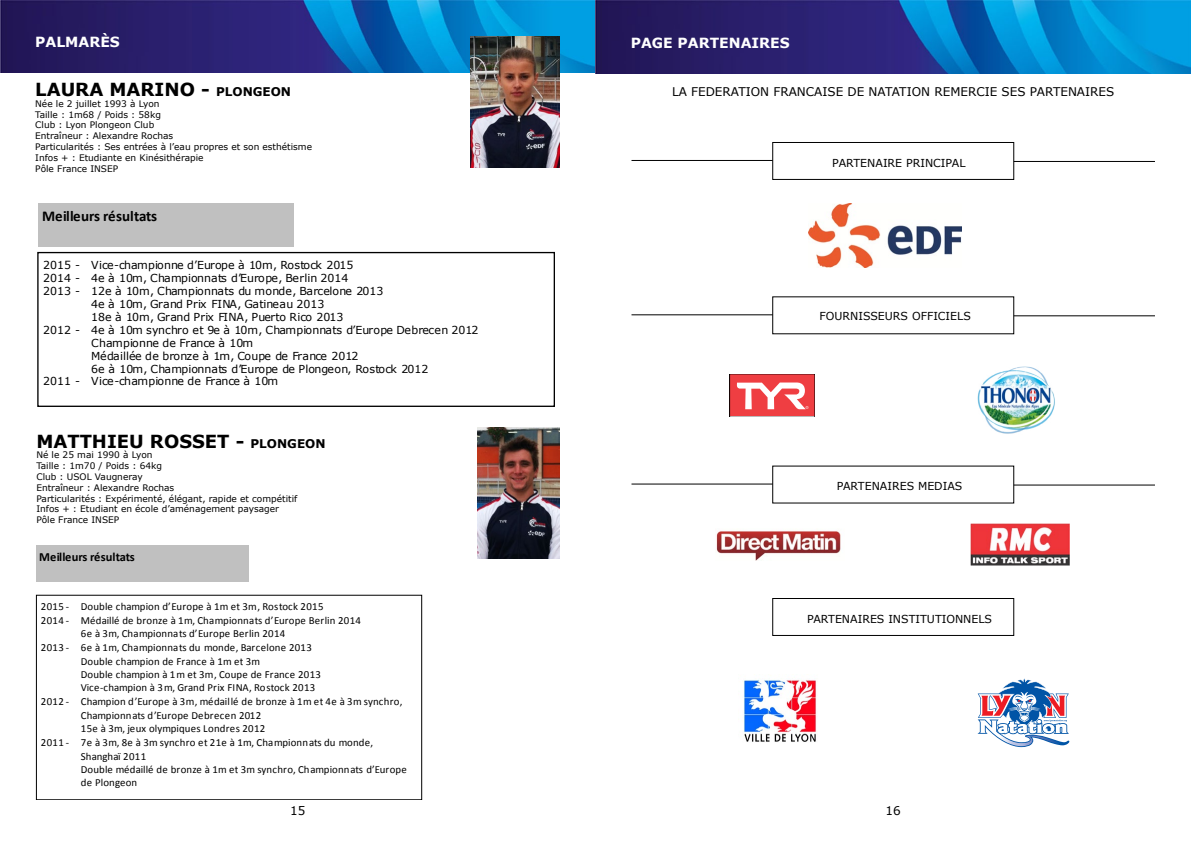
<style>
.page{position:relative;width:1191px;height:842px;background:#fff}
.page>*{position:absolute;margin:0;border:0;box-sizing:border-box;transform-origin:0 0}
.t1{font:700 18px "Verdana";color:#000}
.t2{font:700 15px "Calibri";letter-spacing:-.005em;color:#000}
.t3{font:700 14px "Verdana";color:#fff}
.t4{font:700 12.5px "Calibri";letter-spacing:-.005em;color:#000}
.t5{font:12px "Verdana";color:#000}
.t6{font:11px "Verdana";color:#000}
.t7{font:10.8px "Calibri";letter-spacing:.015em;color:#000}
.t8{font:9px/10.8px "Verdana";color:#000}
.s1{font-size:12px}
</style>
<div class="page">
<img style="left:0;top:0;width:1191px;height:74px">
<img style="left:471px;top:36px;width:88px;height:131px">
<img style="left:477px;top:427px;width:82px;height:131px">
<svg style="left:37px;top:252px;width:517px;height:154px"></svg>
<div style="left:39px;top:203px;width:255px;height:44px;background:#c0c0c0"></div>
<div style="left:772px;top:142px;width:242px;height:38px;border:1px solid #000"></div>
<hr style="left:631px;top:160px;width:141px;height:1px;background:#000">
<hr style="left:1013px;top:161px;width:142px;height:1px;background:#000">
<hr style="left:631px;top:314px;width:141px;height:1px;background:#000">
<hr style="left:1013px;top:315px;width:142px;height:1px;background:#000">
<hr style="left:631px;top:483px;width:141px;height:1px;background:#000">
<hr style="left:1013px;top:484px;width:142px;height:1px;background:#000">
<img style="left:970px;top:524px;width:99px;height:42px">
<img style="left:716px;top:531px;width:125px;height:30px">
<img style="left:808px;top:203px;width:153px;height:64px">
<img style="left:977px;top:366px;width:78px;height:68px">
<div style="left:772px;top:598px;width:242px;height:38px;border:1px solid #000"></div>
<svg style="left:729px;top:374px;width:85px;height:42px"></svg>
<img style="left:743px;top:679px;width:74px;height:63px">
<svg style="left:977px;top:678px;width:92px;height:69px"></svg>
<div style="left:36px;top:546px;width:213px;height:36px;background:#c0c0c0"></div>
<svg style="left:36px;top:595px;width:386px;height:204px"></svg>
<p class="t3" style="left:35px;top:32px;width:86px">PALMARÈS</p>
<h1 class="t1" style="left:35px;top:77px;width:257px">LAURA MARINO - <span class="s1">PLONGEON</span></h1>
<p class="t8" style="left:35px;top:98px;width:278px">Née le 2 juillet 1993 à Lyon<br>Taille : 1m68 / Poids : 58kg<br>Club : Lyon Plongeon Club<br>Entraîneur : Alexandre Rochas<br>Particularités : Ses entrées à l’eau propres et son esthétisme<br>Infos + : Etudiante en Kinésithérapie<br>Pôle France INSEP</p>
<h2 class="t2" style="left:42px;top:207px;width:116px">Meilleurs résultats</h2>
<p class="t6" style="left:43px;top:258px;width:311px">2015 - Vice-championne d’Europe à 10m, Rostock 2015</p>
<p class="t6" style="left:43px;top:271px;width:306px">2014 - 4e à 10m, Championnats d’Europe, Berlin 2014</p>
<p class="t6" style="left:43px;top:284px;width:341px">2013 - 12e à 10m, Championnats du monde, Barcelone 2013</p>
<p class="t6" style="left:91px;top:297px;width:234px">4e à 10m, Grand Prix FINA, Gatineau 2013</p>
<p class="t6" style="left:91px;top:310px;width:253px">18e à 10m, Grand Prix FINA, Puerto Rico 2013</p>
<p class="t6" style="left:43px;top:323px;width:436px">2012 - 4e à 10m synchro et 9e à 10m, Championnats d’Europe Debrecen 2012</p>
<p class="t6" style="left:91px;top:336px;width:163px">Championne de France à 10m</p>
<p class="t6" style="left:91px;top:349px;width:268px">Médaillée de bronze à 1m, Coupe de France 2012</p>
<p class="t6" style="left:91px;top:362px;width:338px">6e à 10m, Championnats d’Europe de Plongeon, Rostock 2012</p>
<p class="t6" style="left:43px;top:374px;width:236px">2011 - Vice-championne de France à 10m</p>
<h1 class="t1" style="left:36px;top:428px;width:291px">MATTHIEU ROSSET - <span class="s1">PLONGEON</span></h1>
<p class="t8" style="left:36px;top:449px;width:262px">Né le 25 mai 1990 à Lyon<br>Taille : 1m70 / Poids : 64kg<br>Club : USOL Vaugneray<br>Entraîneur : Alexandre Rochas<br>Particularités : Expérimenté, élégant, rapide et compétitif<br>Infos + : Etudiant en école d’aménagement paysager<br>Pôle France INSEP</p>
<p class="t4" style="left:39px;top:548px;width:97px">Meilleurs résultats</p>
<p class="t7" style="left:41px;top:600px;width:284px">2015 - Double champion d’Europe à 1m et 3m, Rostock 2015</p>
<p class="t7" style="left:41px;top:613px;width:322px">2014 - Médaillé de bronze à 1m, Championnats d’Europe Berlin 2014</p>
<p class="t7" style="left:81px;top:627px;width:206px">6e à 3m, Championnats d’Europe Berlin 2014</p>
<p class="t7" style="left:41px;top:641px;width:272px">2013 - 6e à 1m, Championnats du monde, Barcelone 2013</p>
<p class="t7" style="left:81px;top:654px;width:181px">Double champion de France à 1m et 3m</p>
<p class="t7" style="left:81px;top:667px;width:242px">Double champion à 1m et 3m, Coupe de France 2013</p>
<p class="t7" style="left:81px;top:681px;width:236px">Vice-champion à 3m, Grand Prix FINA, Rostock 2013</p>
<p class="t7" style="left:41px;top:695px;width:363px">2012 - Champion d’Europe à 3m, médaillé de bronze à 1m et 4e à 3m synchro,</p>
<p class="t7" style="left:81px;top:708px;width:182px">Championnats d’Europe Debrecen 2012</p>
<p class="t7" style="left:81px;top:722px;width:186px">15e à 3m, jeux olympiques Londres 2012</p>
<p class="t7" style="left:41px;top:736px;width:334px">2011 - 7e à 3m, 8e à 3m synchro et 21e à 1m, Championnats du monde,</p>
<p class="t7" style="left:81px;top:749px;width:67px">Shanghaï 2011</p>
<p class="t7" style="left:81px;top:762px;width:327px">Double médaillé de bronze à 1m et 3m synchro, Championnats d’Europe</p>
<p class="t7" style="left:81px;top:776px;width:58px">de Plongeon</p>
<p class="t5" style="left:290px;top:802px;width:17px">15</p>
<p class="t3" style="left:631px;top:33px;width:160px">PAGE PARTENAIRES</p>
<p class="t5" style="left:672px;top:84px;width:444px">LA FEDERATION FRANCAISE DE NATATION REMERCIE SES PARTENAIRES</p>
<p class="t6" style="left:832px;top:155px;width:135px">PARTENAIRE PRINCIPAL</p>
<p class="t6" style="left:819px;top:308px;width:153px">FOU RNISSEU RS OFFICIELS</p>
<p class="t6" style="left:836px;top:479px;width:127px">PARTENAIRES MEDIAS</p>
<p class="t6" style="left:807px;top:611px;width:187px">PARTENAIRES INSTITUTIONNELS</p>
<p class="t5" style="left:885px;top:802px;width:17px">16</p>
</div>
